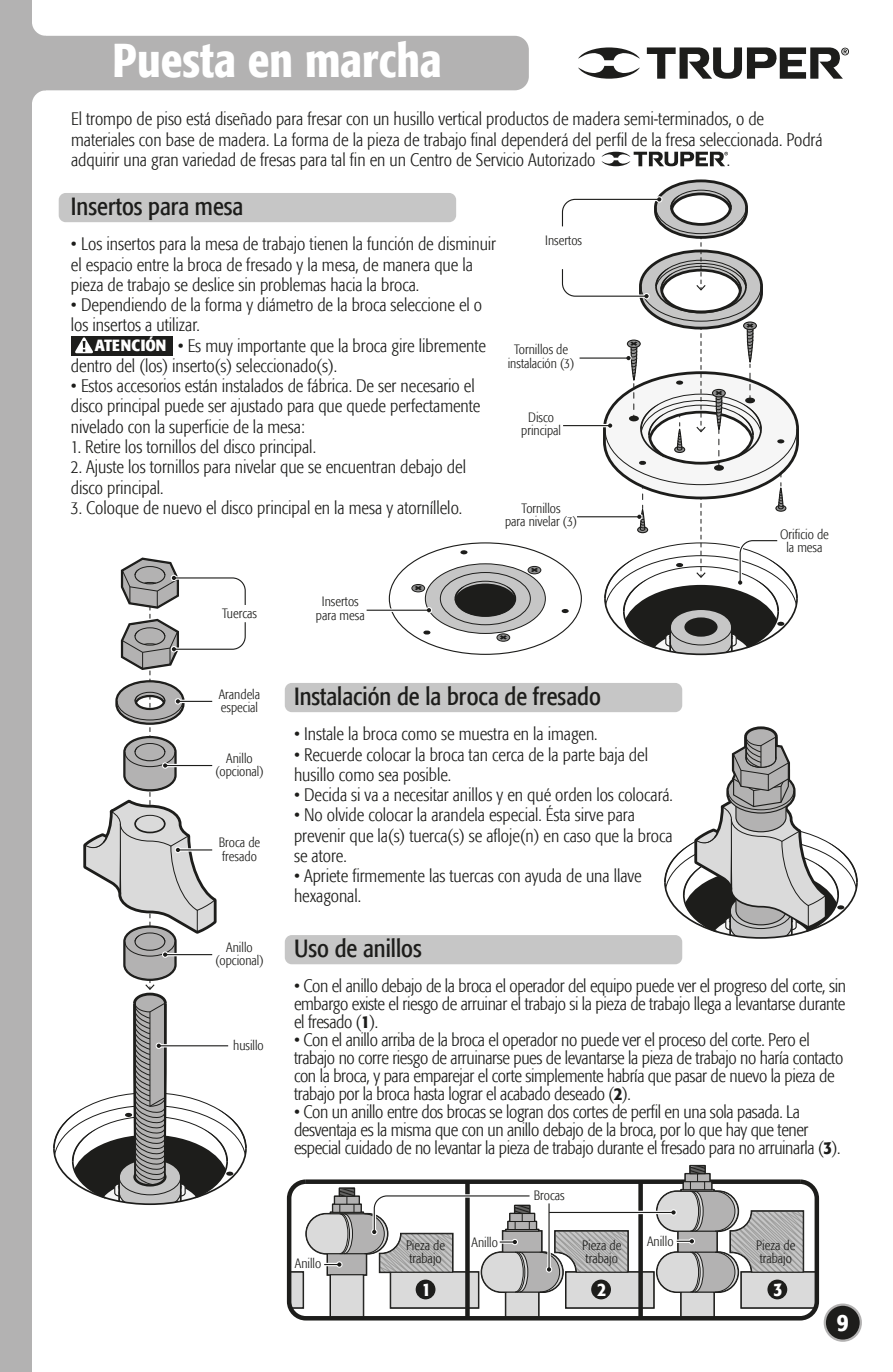
<style>
.page{position:relative;width:893px;height:1372px;background:#fff}
.page>*{position:absolute;margin:0;border:0;box-sizing:border-box;transform-origin:0 0}
.t1{font:500 condensed 47.25px "Formata";color:#fff}
.t2{font:condensed 24.75px "Formata";color:#1d1d1b}
.t3{font:500 condensed 24.75px "Formata";color:#fff}
.t4{font:500 condensed 18.9px "Formata";color:#fff}
.t5{font:300 condensed 18px/20.2px "Formata";color:#1d1d1b}
.t6{font:300 condensed 18px/18px "Formata";letter-spacing:-.02em;color:#1d1d1b}
.t7{font:700 condensed 16.2px "Formata";letter-spacing:.01em;color:#fff}
.t8{font:300 condensed 13.5px/13.5px "Formata";color:#1d1d1b;text-align:center}
.s1{font-weight:500}
</style>
<div class="page">
<div style="left:0;top:0;width:32px;height:1371px;background:#b3b2b2"></div>
<div style="left:32px;top:36px;width:497px;height:54px;background:#b3b2b2;border-radius:14px"></div>
<svg style="left:32px;top:24px;width:14px;height:78px"></svg>
<div style="left:59px;top:193px;width:397px;height:29px;background:#c6c6c6;border-radius:7px"></div>
<div style="left:285px;top:683px;width:397px;height:29px;background:#c6c6c6;border-radius:7px"></div>
<div style="left:285px;top:935px;width:397px;height:29px;background:#c6c6c6;border-radius:7px"></div>
<svg style="left:664px;top:726px;width:194px;height:213px"></svg>
<div style="left:289px;top:1270px;width:15px;height:38px;border:2px solid #1d1d1b"></div>
<div style="left:330px;top:1274px;width:34px;height:44px;background:#dadada;border:1px solid #1d1d1b"></div>
<div style="left:306px;top:1213px;width:81px;height:40px;background:#dadada;border-radius:20px"></div>
<div style="left:390px;top:1271px;width:76px;height:37px;background:#dadada;border:1px solid #1d1d1b"></div>
<div style="left:290px;top:1271px;width:13px;height:37px;background:#dadada;border:1px solid #1d1d1b"></div>
<div style="left:680px;top:1290px;width:35px;height:29px;border:2px solid #1d1d1b"></div>
<div style="left:640px;top:1270px;width:15px;height:38px;border:2px solid #1d1d1b"></div>
<div style="left:681px;top:1291px;width:33px;height:27px;background:#dadada;border:1px solid #1d1d1b"></div>
<div style="left:657px;top:1252px;width:81px;height:39px;background:#dadada;border-radius:20px"></div>
<div style="left:657px;top:1191px;width:81px;height:39px;background:#dadada;border-radius:20px"></div>
<div style="left:741px;top:1271px;width:75px;height:37px;background:#dadada;border:1px solid #1d1d1b"></div>
<div style="left:640px;top:1271px;width:14px;height:37px;background:#dadada;border:1px solid #1d1d1b"></div>
<div style="left:505px;top:1291px;width:34px;height:27px;background:#dadada;border:1px solid #1d1d1b"></div>
<div style="left:566px;top:1271px;width:75px;height:37px;background:#dadada;border:1px solid #1d1d1b"></div>
<div style="left:465px;top:1271px;width:14px;height:37px;background:#dadada;border:1px solid #1d1d1b"></div>
<div style="left:287px;top:1179px;width:532px;height:141px;border:4px solid #1d1d1b;border-radius:17px"></div>
<div style="left:465px;top:1181px;width:5px;height:136px;background:#1d1d1b"></div>
<div style="left:638px;top:1181px;width:5px;height:136px;background:#1d1d1b"></div>
<svg style="left:367px;top:610px;width:21px;height:1px"></svg>
<hr style="left:549px;top:1210px;width:124px;height:3px;background:#fff">
<div style="left:825px;top:1304px;width:36px;height:36px;background:#1d1d1b;border-radius:50%"></div>
<div style="left:824px;top:1303px;width:38px;height:38px;border:2px solid #b3b2b2;border-radius:50%"></div>
<hr style="left:367px;top:609px;width:62px;height:1px;background:#1d1d1b">
<svg style="left:388px;top:179px;width:411px;height:477px"></svg>
<svg style="left:53px;top:557px;width:194px;height:648px"></svg>
<svg style="left:578px;top:47px;width:271px;height:32px"></svg>
<svg style="left:602px;top:152px;width:126px;height:14px"></svg>
<div style="left:71px;top:336px;width:101px;height:19px;background:#1d1d1b"></div>
<svg style="left:75px;top:337px;width:18px;height:16px"></svg>
<svg style="left:324px;top:1187px;width:306px;height:105px"></svg>
<hr style="left:549px;top:1211px;width:124px;height:1px;background:#1d1d1b">
<svg style="left:671px;top:1165px;width:134px;height:127px"></svg>
<div style="left:416px;top:1279px;width:19px;height:20px;background:#1d1d1b;border-radius:50%"></div>
<div style="left:591px;top:1279px;width:20px;height:20px;background:#1d1d1b;border-radius:50%"></div>
<div style="left:767px;top:1279px;width:20px;height:20px;background:#1d1d1b;border-radius:50%"></div>
<h1 class="t1" style="left:113px;top:32px;width:331px">Puesta en marcha</h1>
<p class="t5" style="left:71px;top:109px;width:753px">El trompo de piso está diseñado para fresar con un husillo vertical productos de madera semi-terminados, o de materiales con base de madera. La forma de la pieza de trabajo final dependerá del perfil de la fresa seleccionada. Podrá adquirir una gran variedad de fresas para tal fin en un Centro de Servicio Autorizado</p>
<p class="t5" style="left:727px;top:150px;width:5px">.</p>
<h2 class="t2" style="left:71px;top:192px;width:174px">Insertos para mesa</h2>
<p class="t5" style="left:71px;top:234px;width:427px">• Los insertos para la mesa de trabajo tienen la función de disminuir el espacio entre la broca de fresado y la mesa, de manera que la pieza de trabajo se deslice sin problemas hacia la broca.</p>
<p class="t5" style="left:71px;top:295px;width:413px">• Dependiendo de la forma y diámetro de la broca seleccione el o los insertos a utilizar.</p>
<p class="t5" style="left:71px;top:335px;width:417px;text-indent:107px">• Es muy importante que la broca gire libremente dentro del (los) inserto(s) seleccionado(s).</p>
<p class="t5" style="left:71px;top:376px;width:411px">• Estos accesorios están instalados de fábrica. De ser necesario el disco principal puede ser ajustado para que quede perfectamente nivelado con la superficie de la mesa:</p>
<p class="t5" style="left:71px;top:437px;width:247px">1. Retire los tornillos del disco principal.</p>
<p class="t5" style="left:71px;top:457px;width:397px">2. Ajuste los tornillos para nivelar que se encuentran debajo del disco principal.</p>
<p class="t5" style="left:71px;top:497px;width:393px">3. Coloque de nuevo el disco principal en la mesa y atorníllelo.</p>
<p class="t7" style="left:95px;top:335px;width:73px">ATENCIÓN</p>
<p class="t8" style="left:545px;top:234px;width:38px">Insertos</p>
<p class="t8" style="left:508px;top:343px;width:68px">Tornillos de instalación (3)</p>
<p class="t8" style="left:521px;top:410px;width:41px">Disco principal</p>
<p class="t8" style="left:505px;top:501px;width:73px">Tornillos<br>para nivelar (3)</p>
<p class="t8" style="left:322px;top:595px;width:38px">Insertos</p>
<p class="t8" style="left:222px;top:606px;width:36px">Tuercas</p>
<p class="t8" style="left:316px;top:608px;width:50px">para mesa</p>
<p class="t8" style="left:219px;top:687px;width:43px;text-align:left">Arandela especial</p>
<p class="t8" style="left:215px;top:751px;width:50px">Anillo (opcional)</p>
<p class="t8" style="left:219px;top:836px;width:43px;text-align:left">Broca de fresado</p>
<p class="t8" style="left:215px;top:940px;width:50px">Anillo (opcional)</p>
<h2 class="t2" style="left:294px;top:681px;width:308px">Instalación de la broca de fresado</h2>
<p class="t5" style="left:294px;top:724px;width:305px">• Instale la broca como se muestra en la imagen.</p>
<p class="t5" style="left:294px;top:744px;width:356px">• Recuerde colocar la broca tan cerca de la parte baja del husillo como sea posible.</p>
<p class="t5" style="left:294px;top:785px;width:380px">• Decida si va a necesitar anillos y en qué orden los colocará.</p>
<p class="t5" style="left:294px;top:805px;width:380px">• No olvide colocar la arandela especial. Ésta sirve para prevenir que la(s) tuerca(s) se afloje(n) en caso que la broca se atore.</p>
<p class="t5" style="left:294px;top:866px;width:349px">• Apriete firmemente las tuercas con ayuda de una llave hexagonal.</p>
<h2 class="t2" style="left:294px;top:933px;width:129px">Uso de anillos</h2>
<p class="t8" style="left:780px;top:527px;width:50px">Orificio de la mesa</p>
<p class="t8" style="left:233px;top:1038px;width:32px">husillo</p>
<p class="t5" style="left:294px;top:977px;width:554px;line-height:18px;text-align:justify">• Con el anillo debajo de la broca el operador del equipo puede ver el progreso del corte, sin embargo existe el riesgo de arruinar el trabajo si la pieza de trabajo llega a levantarse durante el fresado (<span class="s1">1</span>).</p>
<p class="t6" style="left:294px;top:1031px;width:551px">• Con el anillo arriba de la broca el operador no puede ver el proceso del corte. Pero el trabajo no corre riesgo de arruinarse pues de levantarse la pieza de trabajo no haría contacto con la broca, y para emparejar el corte simplemente habría que pasar de nuevo la pieza de trabajo por la broca hasta lograr el acabado deseado (<span class="s1">2</span>).</p>
<p class="t6" style="left:294px;top:1103px;width:548px">• Con un anillo entre dos brocas se logran dos cortes de perfil en una sola pasada. La desventaja es la misma que con un anillo debajo de la broca, por lo que hay que tener especial cuidado de no levantar la pieza de trabajo durante el fresado para no arruinarla (<span class="s1">3</span>).</p>
<p class="t8" style="left:295px;top:1256px;width:28px">Anillo</p>
<p class="t8" style="left:534px;top:1188px;width:32px">Brocas</p>
<p class="t8" style="left:647px;top:1234px;width:28px">Anillo</p>
<p class="t8" style="left:472px;top:1235px;width:28px">Anillo</p>
<p class="t8" style="left:406px;top:1238px;width:41px;text-align:left">Pieza de trabajo</p>
<p class="t8" style="left:582px;top:1238px;width:41px;text-align:left">Pieza de trabajo</p>
<p class="t8" style="left:756px;top:1238px;width:41px;text-align:left">Pieza de trabajo</p>
<p class="t4" style="left:422px;top:1277px;width:11px">1</p>
<p class="t4" style="left:597px;top:1277px;width:11px">2</p>
<p class="t4" style="left:773px;top:1277px;width:11px">3</p>
<h2 class="t3" style="left:837px;top:1307px;width:13px">9</h2>
</div>
